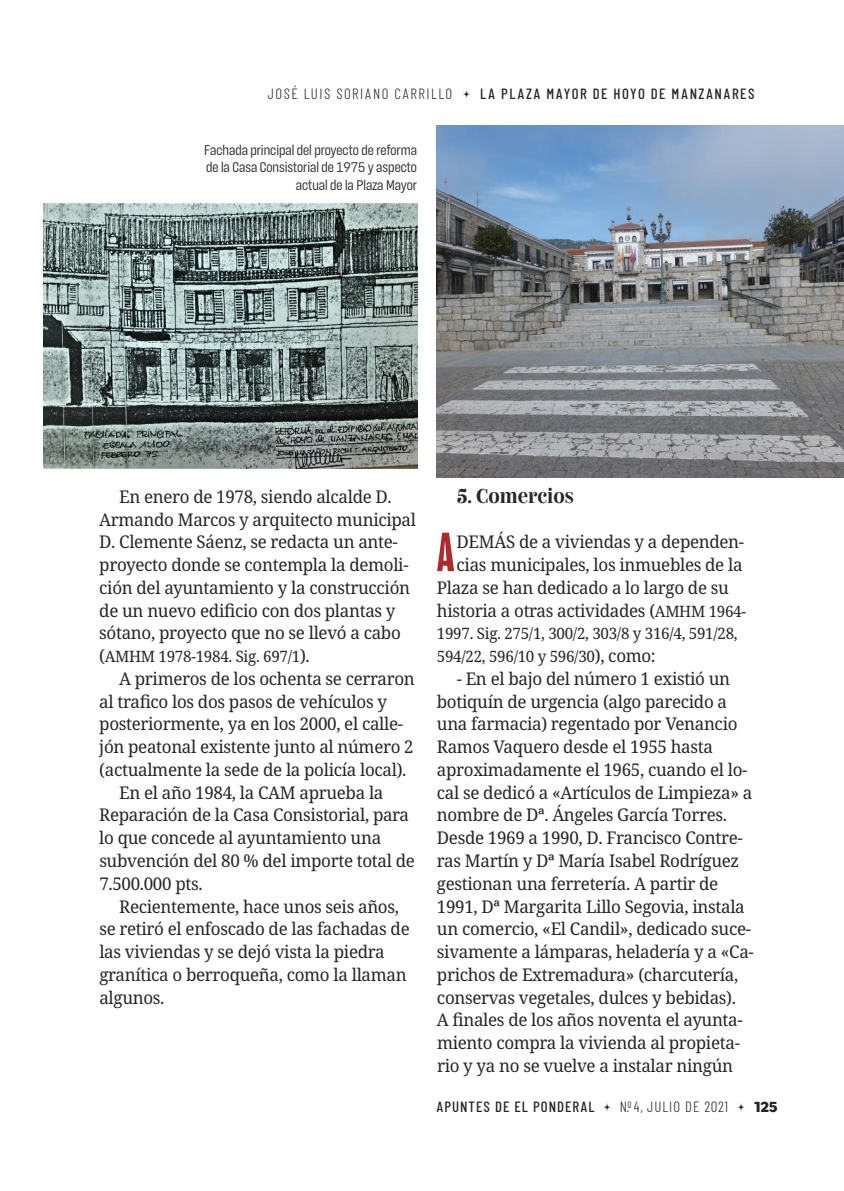
<style>
.page{position:relative;width:844px;height:1191px;background:#fff}
.page>*{position:absolute;margin:0;border:0;box-sizing:border-box;transform-origin:0 0}
.t1{font:condensed 50.57px "Balboa W01";color:#ad292f}
.t2{font:17.5px/22.8px "Noto Serif";letter-spacing:-.02em;color:#272526}
.t3{font:600 17.5px "Couturier";color:#272526}
.t4{font:15.58px/22.8px "Noto Serif";letter-spacing:-.02em;color:#272526}
.t5{font:500 14.88px "Barlow Condensed";letter-spacing:.09em;color:#272526}
.t6{font:500 14.88px "Barlow Condensed";letter-spacing:.07em;color:#272526}
.t7{font:14px/17.5px "Blimone";color:#272526;text-align:right}
.s1{font-weight:300}
.s2{font-family:"Orpheus Pro";font-weight:700;font-size:10.5px}
.s3{font-size:17.5px}
.s4{font-size:15.58px}
.s5{font-family:"Fenomen Sans";font-weight:700;font-size:15.75px}
</style>
<div class="page">
<img style="left:43px;top:204px;width:375px;height:264px">
<img style="left:437px;top:126px;width:406px;height:351px">
<p class="t5" style="left:268px;top:85px;width:488px"><span class="s1">JOSÉ LUIS SORIANO CARRILLO</span> <span class="s2">*</span> LA PLAZA MAYOR DE HOYO DE MANZANARES</p>
<p class="t7" style="left:204px;top:143px;width:214px">Fachada principal del proyecto de reforma de la Casa Consistorial de 1975 y aspecto actual de la Plaza Mayor</p>
<p class="t2" style="left:99px;top:485px;width:318px;text-indent:20px">En enero de 1978, siendo alcalde D. armando Marcos y arquitecto municipal D. Clemente Sáenz, se redacta un ante&shy;proyecto donde se contempla la demoli&shy;ción del ayuntamiento y la construcción de un nuevo edificio con dos plantas y sótano, proyecto que no se llevó a cabo</p>
<p class="t4" style="left:99px;top:645px;width:212px"><span class="s3">(</span>aMHM 1978-1984. Sig. 697/1<span class="s3">).</span></p>
<p class="t2" style="left:119px;top:667px;width:297px">a primeros de los ochenta se cerraron</p>
<p class="t2" style="left:99px;top:690px;width:289px">al trafico los dos pasos de vehículos y</p>
<p class="t2" style="left:99px;top:713px;width:305px">posteriormente, ya en los 2000, el calle-</p>
<p class="t2" style="left:99px;top:736px;width:316px">jón peatonal existente junto al número 2</p>
<p class="t2" style="left:99px;top:758px;width:309px">(actualmente la sede de la policía local).</p>
<p class="t2" style="left:119px;top:781px;width:266px">En el año 1984, la CaM aprueba la</p>
<p class="t2" style="left:99px;top:804px;width:311px">Reparación de la Casa Consistorial, para</p>
<p class="t2" style="left:99px;top:827px;width:283px">lo que concede al ayuntamiento una</p>
<p class="t2" style="left:99px;top:849px;width:317px">subvención del 80 % del importe total de</p>
<p class="t2" style="left:99px;top:872px;width:105px">7.500.000 pts.</p>
<p class="t2" style="left:119px;top:895px;width:281px">Recientemente, hace unos seis años,</p>
<p class="t2" style="left:99px;top:918px;width:312px">se retiró el enfoscado de las fachadas de</p>
<p class="t2" style="left:99px;top:940px;width:287px">las viviendas y se dejó vista la piedra</p>
<p class="t2" style="left:99px;top:963px;width:309px">granítica o berroqueña, como la llaman</p>
<p class="t2" style="left:99px;top:986px;width:67px">algunos.</p>
<p class="t3" style="left:456px;top:488px;width:118px">5. COMERCIOS</p>
<h1 class="t1" style="left:437px;top:526px;width:19px">A</h1>
<p class="t2" style="left:456px;top:531px;width:289px">DEMÁS de a viviendas y a dependen-</p>
<p class="t2" style="left:456px;top:554px;width:287px">cias municipales, los inmuebles de la</p>
<p class="t2" style="left:437px;top:576px;width:293px">Plaza se han dedicado a lo largo de su</p>
<p class="t2" style="left:437px;top:599px;width:311px">historia a otras actividades (<span class="s4">aMHM 1964-</span></p>
<p class="t4" style="left:437px;top:622px;width:302px">1997. Sig. 275/1, 300/2, 303/8 y 316/4, 591/28,<br>594/22, 596/10 y 596/30<span class="s3">), como:</span></p>
<p class="t2" style="left:437px;top:667px;width:318px;text-indent:20px">- En el bajo del número 1 existió un botiquín de urgencia (algo parecido a una farmacia) regentado por Venancio Ramos Vaquero desde el 1955 hasta aproximadamente el 1965, cuando el lo&shy;cal se dedicó a «artículos de Limpieza» a nombre de Dª. Ángeles García Torres.<br>Desde 1969 a 1990, D. Francisco Contre&shy;ras Martín y Dª María isabel Rodríguez gestionan una ferretería. a partir de 1991, Dª Margarita Lillo Segovia, instala un comercio, «El Candil», dedicado suce&shy;sivamente a lámparas, heladería y a «Ca&shy;prichos de Extremadura» (charcutería, conservas vegetales, dulces y bebidas).<br>a finales de los años noventa el ayunta&shy;miento compra la vivienda al propieta&shy;rio y ya no se vuelve a instalar ningún</p>
<p class="t6" style="left:436px;top:1097px;width:343px">APUNTES DE EL PONDERAL <span class="s2">*</span> <span class="s1">N.º4, JULIO DE 2021</span> <span class="s2">*</span> <span class="s5">125</span></p>
</div>
